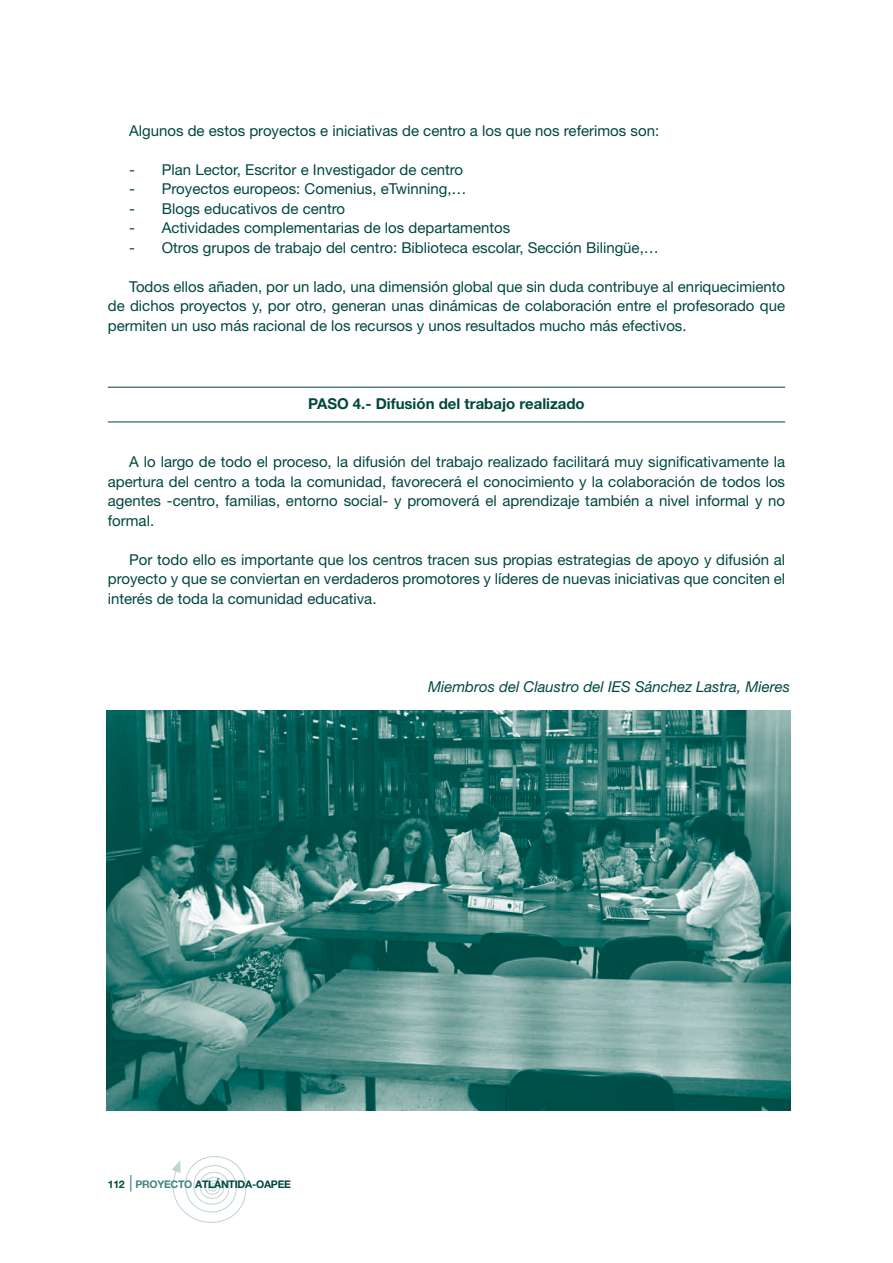
<style>
.page{position:relative;width:893px;height:1263px;background:#fff}
.page>*{position:absolute;margin:0;border:0;box-sizing:border-box;transform-origin:0 0}
.t1{font:15px/19.5px "Helvetica Neue LT Std";color:#004740;text-align:justify}
.t2{font:italic 15px "Helvetica Neue LT Std";color:#004740}
.t3{font:700 15px "Helvetica Neue LT Std";color:#004740}
.t4{font:700 10.5px "Helvetica Neue LT Std";letter-spacing:-.025em;color:#004740}
.s1{font-weight:400;font-size:16.5px;color:#468580}
.s2{color:#468580}
</style>
<div class="page">
<svg style="left:172px;top:1156px;width:75px;height:67px"></svg>
<hr style="left:108px;top:387px;width:677px;height:1px;background:#004740">
<hr style="left:108px;top:422px;width:677px;height:1px;background:#004740">
<img style="left:106px;top:710px;width:684px;height:401px">
<p class="t1" style="left:129px;top:120px;width:532px">Algunos de estos proyectos e iniciativas de centro a los que nos referimos son:</p>
<p class="t1" style="left:129px;top:159px;width:336px">- Plan Lector, Escritor e Investigador de centro</p>
<p class="t1" style="left:129px;top:179px;width:339px">- Proyectos europeos: Comenius, eTwinning,…</p>
<p class="t1" style="left:129px;top:198px;width:218px">- Blogs educativos de centro</p>
<p class="t1" style="left:129px;top:218px;width:383px">- Actividades complementarias de los departamentos</p>
<p class="t1" style="left:129px;top:237px;width:531px">- Otros grupos de trabajo del centro: Biblioteca escolar, Sección Bilingüe,…</p>
<p class="t1" style="left:108px;top:276px;width:679px;text-indent:21px">Todos ellos añaden, por un lado, una dimensión global que sin duda contribuye al enriquecimiento de dichos proyectos y, por otro, generan unas dinámicas de colaboración entre el profesorado que permiten un uso más racional de los recursos y unos resultados mucho más efectivos.</p>
<p class="t3" style="left:308px;top:394px;width:11px">PASO</p>
<p class="t3" style="left:353px;top:394px;width:233px">4.- Difusión del trabajo realizado</p>
<p class="t1" style="left:108px;top:452px;width:679px;text-indent:21px">A lo largo de todo el proceso, la difusión del trabajo realizado facilitará muy significativamente la apertura del centro a toda la comunidad, favorecerá el conocimiento y la colaboración de todos los agentes -centro, familias, entorno social- y promoverá el aprendizaje también a nivel informal y no formal.</p>
<p class="t1" style="left:108px;top:549px;width:679px;text-indent:21px">Por todo ello es importante que los centros tracen sus propias estrategias de apoyo y difusión al proyecto y que se conviertan en verdaderos promotores y líderes de nuevas iniciativas que conciten el interés de toda la comunidad educativa.</p>
<p class="t2" style="left:428px;top:678px;width:364px">Miembros del Claustro del IES Sánchez Lastra, Mieres</p>
<p class="t4" style="left:108px;top:1178px;width:157px">112 <span class="s1">|</span> <span class="s2">proyecto</span> atlántida-OAPEE</p>
</div>
